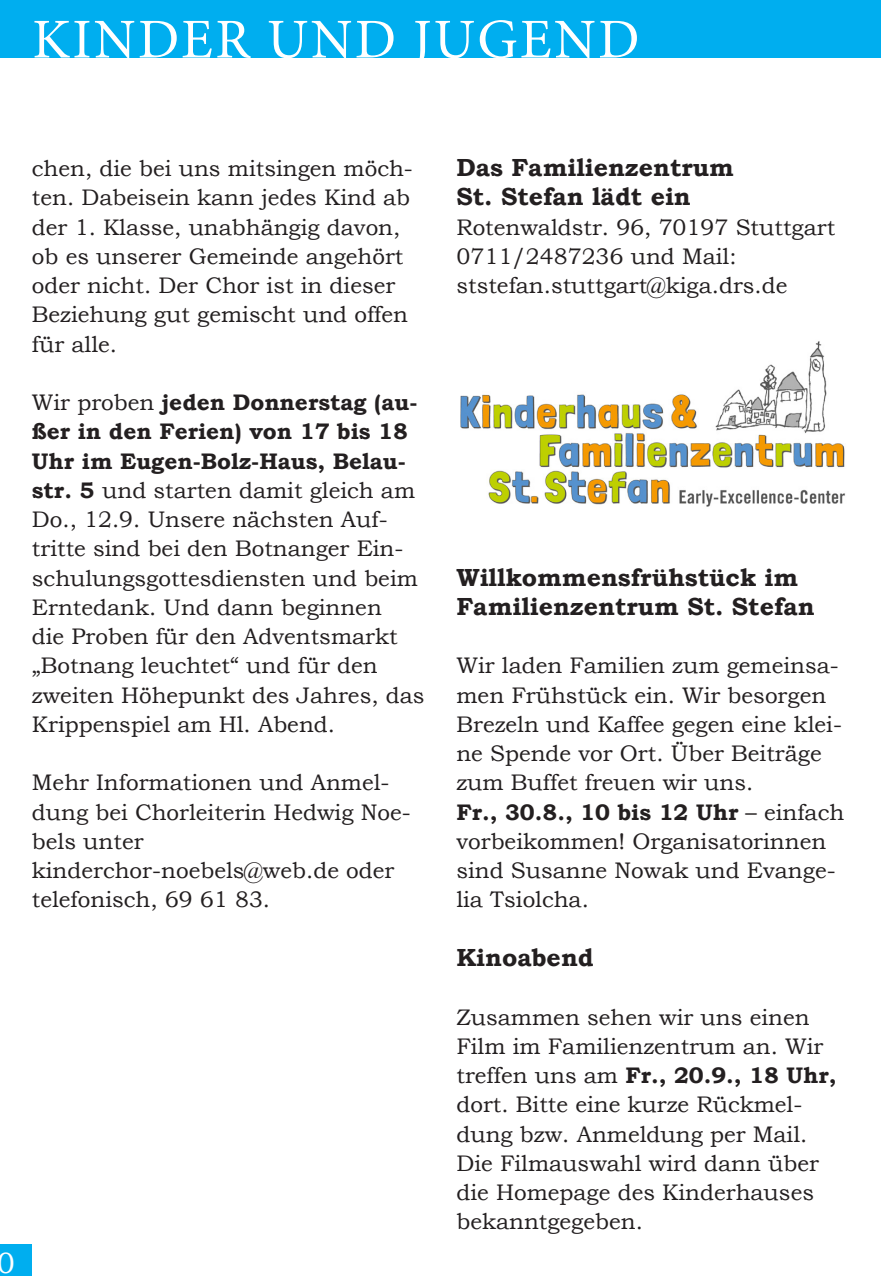
<style>
.page{position:relative;width:881px;height:1276px;background:#fff}
.page>*{position:absolute;margin:0;border:0;box-sizing:border-box;transform-origin:0 0}
.t1{font:56.25px "Minion Pro";letter-spacing:.04em;color:#fff}
.t2{font:29.25px "Bookman Old Style";color:#fff}
.Fließtext{font:700 24.75px "Bookman Old Style";color:#231f20}
.Fließtext-2{font:22.5px/29.2px "Bookman Old Style";color:#231f20}
.s1{font-weight:700}
</style>
<div class="page">
<div style="left:0;top:1244px;width:32px;height:32px;background:#00aeef"></div>
<div style="left:0;top:0;width:880px;height:57px;background:#00aeef"></div>
<img style="left:460px;top:341px;width:385px;height:166px">
<h1 class="t1" style="left:32px;top:2px;width:608px">KINDER UND JUGEND</h1>
<p class="Fließtext-2" style="left:32px;top:154px;width:382px">chen, die bei uns mitsingen möch&shy;ten. Dabeisein kann jedes Kind ab der 1. Klasse, unabhängig davon, ob es unserer Gemeinde angehört oder nicht. Der Chor ist in dieser<br>Beziehung gut gemischt und offen für alle.</p>
<p class="Fließtext-2" style="left:32px;top:388px;width:394px">Wir proben <span class="s1">jeden Donnerstag (au&shy;ßer in den Ferien) von 17 bis 18<br>Uhr im Eugen-Bolz-Haus, Belau&shy;str. 5</span> und starten damit gleich am<br>Do., 12.9. Unsere nächsten Auf&shy;tritte sind bei den Botnanger Ein&shy;schulungsgottesdiensten und beim<br>Erntedank. Und dann beginnen<br>die Proben für den Adventsmarkt „Botnang leuchtet“ und für den zweiten Höhepunkt des Jahres, das<br>Krippenspiel am Hl. Abend.</p>
<p class="Fließtext-2" style="left:32px;top:768px;width:380px">Mehr Informationen und Anmel&shy;dung bei Chorleiterin Hedwig Noe&shy;bels unter</p>
<p class="Fließtext-2" style="left:32px;top:856px;width:364px">kinderchor-noebels@web.de oder telefonisch, 69 61 83.</p>
<h2 class="t2" style="left:-4px;top:1244px;width:20px">0</h2>
<p class="Fließtext" style="left:456px;top:150px;width:279px">Das Familienzentrum</p>
<p class="Fließtext" style="left:456px;top:179px;width:236px">St. Stefan lädt ein</p>
<p class="Fließtext-2" style="left:456px;top:212px;width:380px">Rotenwaldstr. 96, 70197 Stuttgart<br>0711/2487236 und Mail:</p>
<p class="Fließtext-2" style="left:456px;top:271px;width:332px">ststefan.stuttgart@kiga.drs.de</p>
<p class="Fließtext" style="left:456px;top:559px;width:343px">Willkommensfrühstück im</p>
<p class="Fließtext" style="left:456px;top:588px;width:359px">Familienzentrum St. Stefan</p>
<p class="Fließtext-2" style="left:456px;top:651px;width:387px">Wir laden Familien zum gemeinsa&shy;men Frühstück ein. Wir besorgen<br>Brezeln und Kaffee gegen eine klei&shy;ne Spende vor Ort. Über Beiträge zum Buffet freuen wir uns.</p>
<p class="Fließtext-2" style="left:456px;top:797px;width:389px"><span class="s1">Fr., 30.8., 10 bis 12 Uhr</span> – einfach vorbeikommen! Organisatorinnen sind Susanne Nowak und Evange&shy;lia Tsiolcha.</p>
<p class="Fließtext" style="left:456px;top:939px;width:139px">Kinoabend</p>
<p class="Fließtext-2" style="left:456px;top:1002px;width:381px">Zusammen sehen wir uns einen<br>Film im Familienzentrum an. Wir treffen uns am <span class="s1">Fr., 20.9., 18 Uhr, </span>dort. Bitte eine kurze Rückmel&shy;dung bzw. Anmeldung per Mail.<br>Die Filmauswahl wird dann über die Homepage des Kinderhauses bekanntgegeben.</p>
</div>
